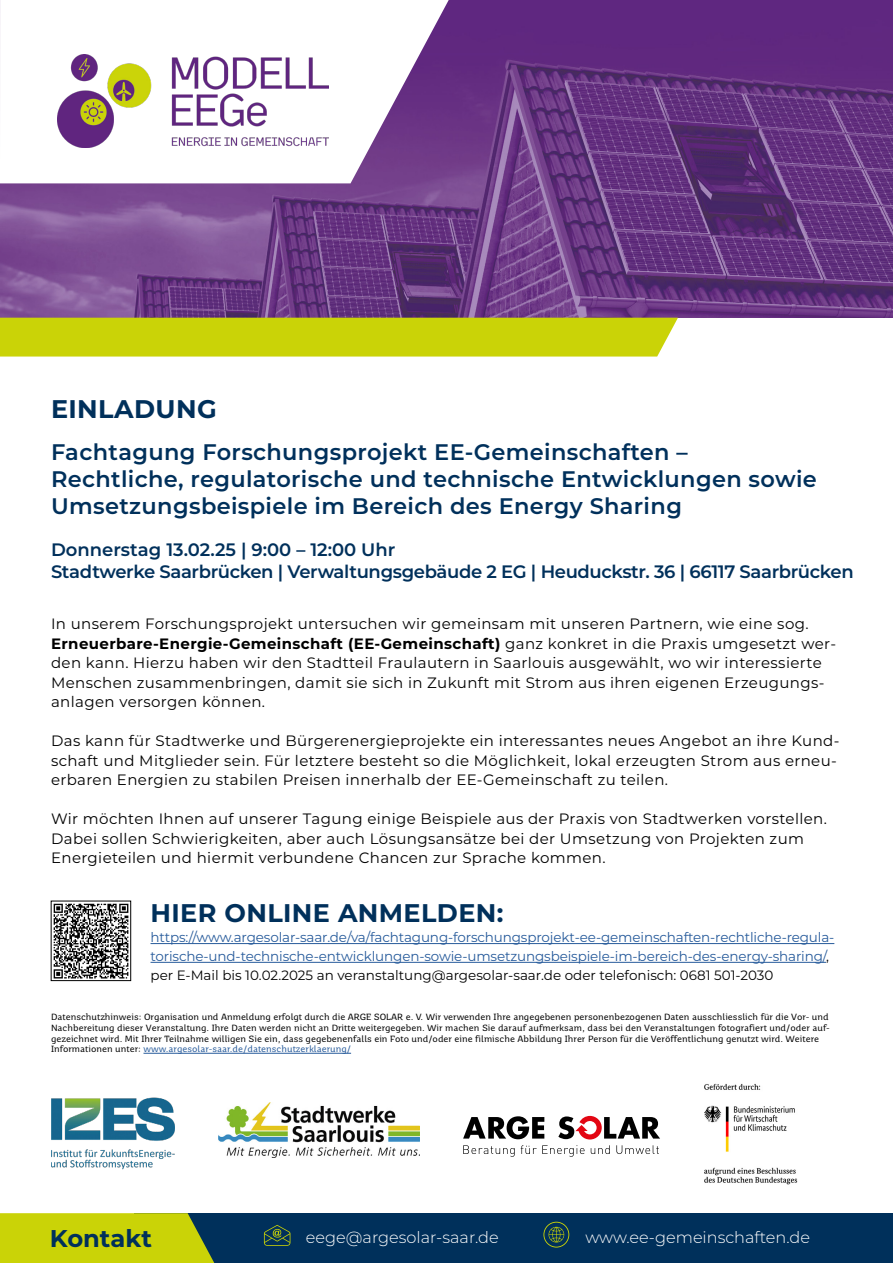
<style>
.page{position:relative;width:893px;height:1263px;background:#fff}
.page>*{position:absolute;margin:0;border:0;box-sizing:border-box;transform-origin:0 0}
.t1{font:700 25.5px "Montserrat";letter-spacing:.015em;color:#00305b}
.t2{font:700 24.15px "Montserrat";color:#00305b}
.t3{font:600 22.5px/27px "Montserrat";letter-spacing:.015em;color:#00305b}
.t4{font:600 18px/21.6px "Montserrat";letter-spacing:-.02em;color:#00305b}
.t5{font:300 16.2px "Montserrat";color:#fff}
.t6{font:15px/19.5px "Montserrat";letter-spacing:.025em;color:#000}
.t7{font:13.5px/18.8px "Montserrat";letter-spacing:-.01em;color:#275b9b}
.t8{font:9px/10.8px "Saar 1450 Text";color:#000}
.s1{font-weight:700}
.s2{color:#000}
.s3{color:#275b9b}
</style>
<div class="page">
<img style="left:51px;top:1052px;width:124px;height:118px">
<hr style="left:143px;top:1053px;width:208px;height:1px;background:#275b9b">
<img style="left:53px;top:903px;width:76px;height:76px">
<div style="left:51px;top:901px;width:80px;height:80px;border:1px solid #000"></div>
<hr style="left:151px;top:943px;width:683px;height:1px;background:#275b9b">
<hr style="left:151px;top:962px;width:675px;height:1px;background:#275b9b">
<img style="left:0;top:0;width:892px;height:318px">
<svg style="left:0;top:0;width:449px;height:183px"></svg>
<img style="left:57px;top:55px;width:272px;height:93px">
<div style="left:0;top:318px;width:678px;height:39px;background:#cad307"></div>
<div style="left:135px;top:1213px;width:758px;height:50px;background:#00305b"></div>
<svg style="left:0;top:1213px;width:214px;height:50px;background:#bec90c"></svg>
<svg style="left:543px;top:1222px;width:26px;height:25px"></svg>
<svg style="left:264px;top:1225px;width:26px;height:21px"></svg>
<svg style="left:463px;top:1145px;width:196px;height:12px"></svg>
<svg style="left:463px;top:1116px;width:197px;height:23px"></svg>
<img style="left:219px;top:1102px;width:200px;height:56px">
<img style="left:704px;top:1083px;width:93px;height:102px">
<h1 class="t1" style="left:51px;top:391px;width:167px">EINLADUNG</h1>
<h3 class="t3" style="left:51px;top:438px;width:767px">Fachtagung Forschungsprojekt EE-Gemeinschaften –<br>Rechtliche, regulatorische und technische Entwicklungen sowie<br>Umsetzungsbeispiele im Bereich des Energy Sharing</h3>
<p class="t4" style="left:51px;top:538px;width:804px">Donnerstag 13.02.25 | 9:00 – 12:00 Uhr<br>Stadtwerke Saarbrücken | Verwaltungsgebäude 2 EG | Heuduckstr. 36 | 66117 Saarbrücken</p>
<p class="t6" style="left:51px;top:613px;width:786px">In unserem Forschungsprojekt untersuchen wir gemeinsam mit unseren Partnern, wie eine sog.<br><span class="s1">Erneuerbare-Energie-Gemeinschaft (EE-Gemeinschaft)</span> ganz konkret in die Praxis umgesetzt wer&shy;den kann. Hierzu haben wir den Stadtteil Fraulautern in Saarlouis ausgewählt, wo wir interessierte Menschen zusammenbringen, damit sie sich in Zukunft mit Strom aus ihren eigenen Erzeugungs&shy;anlagen versorgen können.</p>
<p class="t6" style="left:51px;top:730px;width:790px">Das kann für Stadtwerke und Bürgerenergieprojekte ein interessantes neues Angebot an ihre Kund&shy;schaft und Mitglieder sein. Für letztere besteht so die Möglichkeit, lokal erzeugten Strom aus erneu&shy;erbaren Energien zu stabilen Preisen innerhalb der EE-Gemeinschaft zu teilen.</p>
<p class="t6" style="left:51px;top:808px;width:777px">Wir möchten Ihnen auf unserer Tagung einige Beispiele aus der Praxis von Stadtwerken vorstellen.<br>Dabei sollen Schwierigkeiten, aber auch Lösungsansätze bei der Umsetzung von Projekten zum<br>Energieteilen und hiermit verbundene Chancen zur Sprache kommen.</p>
<h1 class="t1" style="left:151px;top:894px;width:354px">HIER ONLINE ANMELDEN:</h1>
<p class="t7" style="left:151px;top:927px;width:685px">https://www.argesolar-saar.de/va/fachtagung-forschungsprojekt-ee-gemeinschaften-rechtliche-regula&shy;torische-und-technische-entwicklungen-sowie-umsetzungsbeispiele-im-bereich-des-energy-sharing/<span class="s2">, per E-Mail bis 10.02.2025 an veranstaltung@argesolar-saar.de oder telefonisch: 0681 501-2030</span></p>
<p class="t8" style="left:51px;top:1011px;width:780px">Datenschutzhinweis: Organisation und Anmeldung erfolgt durch die ARGE SOLAR e. V. Wir verwenden Ihre angegebenen personenbezogenen Daten ausschliesslich für die Vor- und Nachbereitung dieser Veranstaltung. Ihre Daten werden nicht an Dritte weitergegeben. Wir machen Sie darauf aufmerksam, dass bei den Veranstaltungen fotografiert und/oder auf&shy;gezeichnet wird. Mit Ihrer Teilnahme willigen Sie ein, dass gegebenenfalls ein Foto und/oder eine filmische Abbildung Ihrer Person für die Veröffentlichung genutzt wird. Weitere Informationen unter: <span class="s3">www.argesolar-saar.de/datenschutzerklaerung/</span></p>
<h2 class="t2" style="left:50px;top:1221px;width:103px">Kontakt</h2>
<p class="t5" style="left:306px;top:1226px;width:194px">eege@argesolar-saar.de</p>
<p class="t5" style="left:585px;top:1226px;width:226px">www.ee-gemeinschaften.de</p>
</div>
